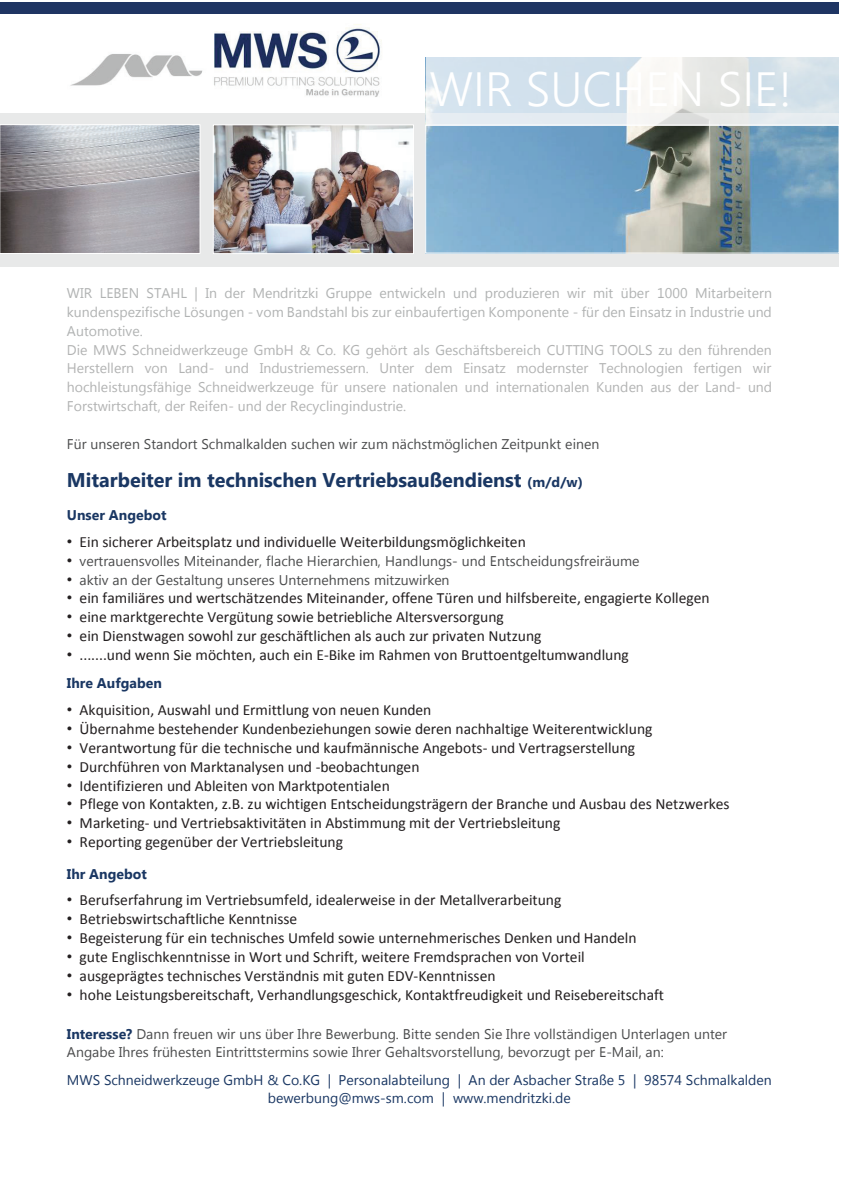
<style>
.page{position:relative;width:841px;height:1197px;background:#fff}
.page>*{position:absolute;margin:0;border:0;box-sizing:border-box;transform-origin:0 0}
.t1{font:300 48px "Segoe UI";color:#fff}
.t2{font:700 19.8px "Segoe UI";color:#1a3763}
.t3{font:15.6px "Calibri";color:#231f20}
.t4{font:14px/18.8px "Segoe UI";color:#b2b3b3}
.t5{font:14px/18.8px "Segoe UI";color:#4b4c4d}
.t6{font:14px/18.8px "Segoe UI";color:#1a3763;text-align:center}
.t7{font:700 14px "Segoe UI";color:#1a3763}
.s1{color:#b1b3b3}
.s2{font-size:14px}
.s3{font-family:"Arial"}
.s4{font-family:"Arial";font-size:15.6px;color:#231f20}
.s5{font-weight:700;color:#1a3763}
</style>
<div class="page">
<div style="left:0;top:113px;width:838px;height:153px;background:#b3b7b8;opacity:.3"></div>
<img style="left:427px;top:127px;width:409px;height:124px">
<div style="left:0;top:2px;width:838px;height:12px;background:#1f3563"></div>
<div style="left:426px;top:56px;width:412px;height:70px;background:#fff;opacity:.7"></div>
<img style="left:215px;top:126px;width:197px;height:126px">
<div style="left:213px;top:124px;width:201px;height:130px;border:1px solid #fff"></div>
<img style="left:2px;top:126px;width:196px;height:126px">
<div style="left:0;top:124px;width:200px;height:130px;border:1px solid #fff"></div>
<img style="left:70px;top:24px;width:312px;height:73px">
<h1 class="t1" style="left:429px;top:53px;width:364px">WIR SUCHEN SIE!</h1>
<p class="t4" style="left:67px;top:283px;width:707px"><span class="s1">WIR LEBEN STAHL | In der Mendritzki Gruppe entwickeln und produzieren wir mit über 1000 Mitarbeitern kundenspezifische Lösungen - vom Bandstahl bis zur einbaufertigen Komponente - für den Einsatz in Industrie und Automotive.<br></span>Die MWS Schneidwerkzeuge GmbH &amp; Co. KG gehört als <span class="s1">Geschäftsbereich</span> CUTTING TOOLS zu den führenden Herstellern von Land- und Industriemessern. Unter dem Einsatz modernster Technologien fertigen wir hochleistungsfähige Schneidwerkzeuge für unsere nationalen und internationalen Kunden aus der Land- und Forstwirtschaft, der Reifen- und der Recyclingindustrie.</p>
<p class="t5" style="left:67px;top:433px;width:534px">Für unseren Standort Schmalkalden suchen wir zum nächstmöglichen Zeitpunkt einen</p>
<p class="t2" style="left:67px;top:465px;width:517px">Mitarbeiter im technischen Vertriebsaußendienst <span class="s2">(m/d/w)</span></p>
<p class="t7" style="left:67px;top:505px;width:101px">Unser Angebot</p>
<p class="t3" style="left:67px;top:531px;width:460px"><span class="s3">•</span> Ein sicherer Arbeitsplatz und individuelle Weiterbildungsmöglichkeiten</p>
<p class="t5" style="left:67px;top:551px;width:574px"><span class="s4">•</span> vertrauensvolles Miteinander, flache Hierarchien, Handlungs- und Entscheidungsfreiräume</p>
<p class="t5" style="left:67px;top:570px;width:384px"><span class="s4">•</span> aktiv an der Gestaltung unseres Unternehmens mitzuwirken</p>
<p class="t3" style="left:67px;top:588px;width:644px"><span class="s3">•</span> ein familiäres und wertschätzendes Miteinander, offene Türen und hilfsbereite, engagierte Kollegen</p>
<p class="t3" style="left:67px;top:607px;width:438px"><span class="s3">•</span> eine marktgerechte Vergütung sowie betriebliche Altersversorgung</p>
<p class="t3" style="left:67px;top:626px;width:476px"><span class="s3">•</span> ein Dienstwagen sowohl zur geschäftlichen als auch zur privaten Nutzung</p>
<p class="t3" style="left:67px;top:645px;width:563px"><span class="s3">•</span> .......und wenn Sie möchten, auch ein E-Bike im Rahmen von Bruttoentgeltumwandlung</p>
<p class="t7" style="left:67px;top:673px;width:96px">Ihre Aufgaben</p>
<p class="t3" style="left:67px;top:699px;width:366px"><span class="s3">•</span> Akquisition, Auswahl und Ermittlung von neuen Kunden</p>
<p class="t3" style="left:67px;top:718px;width:587px"><span class="s3">•</span> Übernahme bestehender Kundenbeziehungen sowie deren nachhaltige Weiterentwicklung</p>
<p class="t3" style="left:67px;top:737px;width:570px"><span class="s3">•</span> Verantwortung für die technische und kaufmännische Angebots- und Vertragserstellung</p>
<p class="t3" style="left:67px;top:756px;width:354px"><span class="s3">•</span> Durchführen von Marktanalysen und -beobachtungen</p>
<p class="t3" style="left:67px;top:775px;width:324px"><span class="s3">•</span> Identifizieren und Ableiten von Marktpotentialen</p>
<p class="t3" style="left:67px;top:794px;width:664px"><span class="s3">•</span> Pflege von Kontakten, z.B. zu wichtigen Entscheidungsträgern der Branche und Ausbau des Netzwerkes</p>
<p class="t3" style="left:67px;top:813px;width:495px"><span class="s3">•</span> Marketing- und Vertriebsaktivitäten in Abstimmung mit der Vertriebsleitung</p>
<p class="t3" style="left:67px;top:832px;width:278px"><span class="s3">•</span> Reporting gegenüber der Vertriebsleitung</p>
<p class="t7" style="left:67px;top:863px;width:82px">Ihr Angebot</p>
<p class="t3" style="left:67px;top:890px;width:496px"><span class="s3">•</span> Berufserfahrung im Vertriebsumfeld, idealerweise in der Metallverarbeitung</p>
<p class="t3" style="left:67px;top:909px;width:232px"><span class="s3">•</span> Betriebswirtschaftliche Kenntnisse</p>
<p class="t3" style="left:67px;top:928px;width:571px"><span class="s3">•</span> Begeisterung für ein technisches Umfeld sowie unternehmerisches Denken und Handeln</p>
<p class="t3" style="left:67px;top:947px;width:519px"><span class="s3">•</span> gute Englischkenntnisse in Wort und Schrift, weitere Fremdsprachen von Vorteil</p>
<p class="t3" style="left:67px;top:966px;width:430px"><span class="s3">•</span> ausgeprägtes technisches Verständnis mit guten EDV-Kenntnissen</p>
<p class="t3" style="left:67px;top:985px;width:598px"><span class="s3">•</span> hohe Leistungsbereitschaft, Verhandlungsgeschick, Kontaktfreudigkeit und Reisebereitschaft</p>
<p class="t5" style="left:67px;top:1023px;width:662px"><span class="s5">Interesse?</span> Dann freuen wir uns über Ihre Bewerbung. Bitte senden Sie Ihre vollständigen Unterlagen unter<br>Angabe Ihres frühesten Eintrittstermins sowie Ihrer Gehaltsvorstellung, bevorzugt per E-Mail, an:</p>
<p class="t6" style="left:67px;top:1069px;width:706px">MWS Schneidwerkzeuge GmbH &amp; Co.KG | Personalabteilung | An der Asbacher Straße 5 | 98574 Schmalkalden bewerbung@mws-sm.com | www.mendritzki.de</p>
</div>
